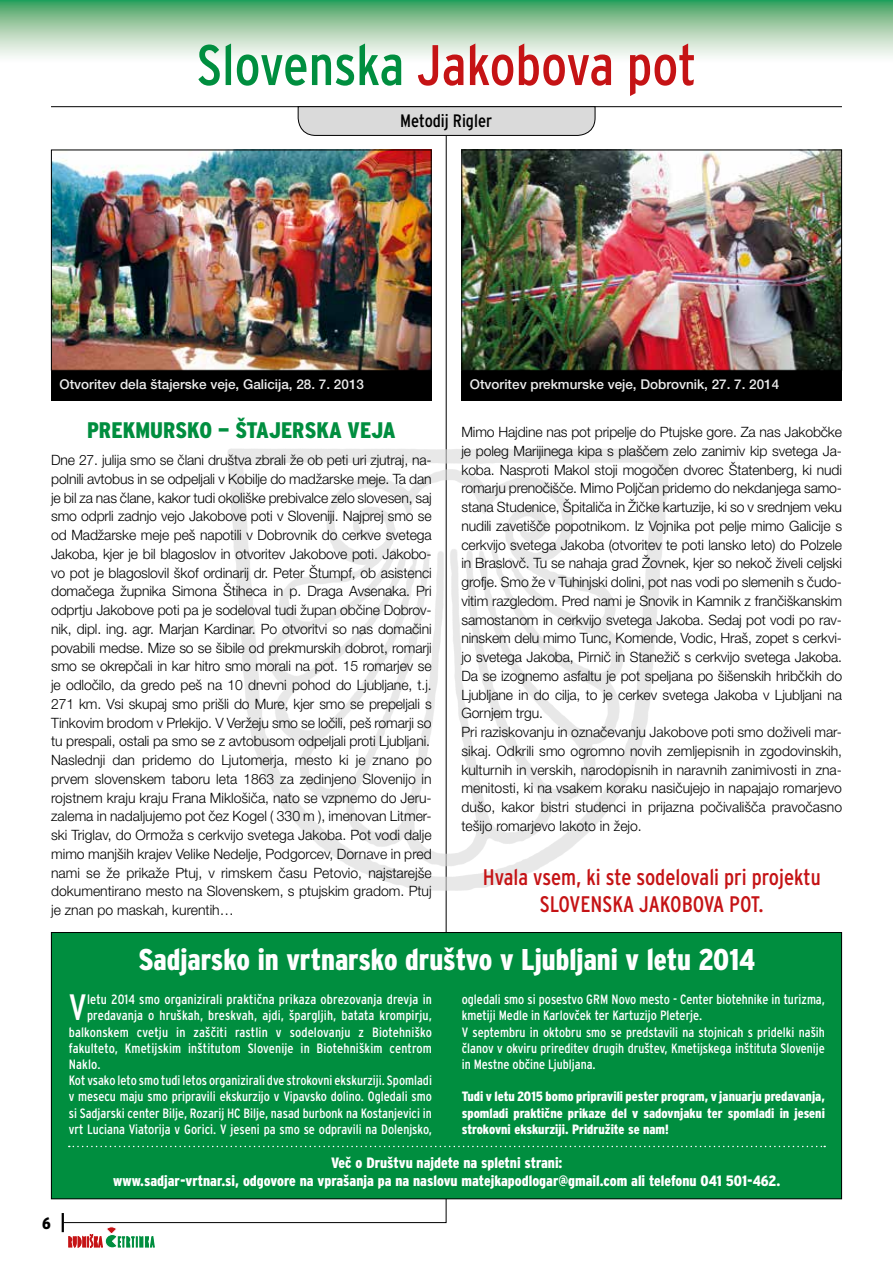
<style>
.page{position:relative;width:893px;height:1263px;background:#fff}
.page>*{position:absolute;margin:0;border:0;box-sizing:border-box;transform-origin:0 0}
.t1{font:57px "Interstate Cond";color:#c51315}
.t2{font:36.6px "Interstate Cond";color:#fff}
.t3{font:900 30px "Interstate Cond";color:#fff}
.t4{font:22.5px/27px "Interstate Cond";color:#c51315;text-align:center}
.t5{font:900 22.5px "Interstate Cond";color:#008e3f}
.t6{font:18px "Interstate Cond";color:#000}
.t7{font:900 16.5px "Interstate Cond";color:#000}
.t8{font:900 15px/18px "Interstate Cond";color:#fff;text-align:center}
.t9{font:300 14.25px/18.8px "Helvetica Neue LT Pro";letter-spacing:-.01em;color:#000}
.t10{font:13.5px/16.2px "Interstate Cond";color:#fff}
.t11{font:900 13.5px/16.2px "Interstate Cond";color:#fff;text-align:justify}
.t12{font:500 13.5px "Helvetica Neue LT Pro";color:#ededed}
.s1{color:#008e3f}
</style>
<div class="page">
<svg style="left:0;top:0;width:892px;height:57px;background:#a1ceac"></svg>
<hr style="left:51px;top:106px;width:791px;height:1px;background:#000">
<svg style="left:63px;top:106px;width:384px;height:1117px"></svg>
<svg style="left:62px;top:1213px;width:92px;height:35px"></svg>
<img style="left:208px;top:439px;width:462px;height:493px">
<img style="left:53px;top:152px;width:377px;height:217px">
<div style="left:51px;top:150px;width:381px;height:221px;border:1px solid #000"></div>
<img style="left:463px;top:152px;width:377px;height:217px">
<div style="left:461px;top:150px;width:381px;height:221px;border:1px solid #000"></div>
<div style="left:51px;top:371px;width:381px;height:29px;background:#000"></div>
<div style="left:461px;top:371px;width:381px;height:29px;background:#000"></div>
<svg style="left:297px;top:106px;width:299px;height:30px;background:#cacaca"></svg>
<div style="left:51px;top:932px;width:791px;height:267px;background:#008e3f"></div>
<svg style="left:69px;top:1146px;width:756px;height:1px"></svg>
<h1 class="t1" style="left:197px;top:33px;width:501px"><span class="s1">Slovenska</span> Jakobova pot</h1>
<p class="t6" style="left:400px;top:110px;width:94px">Metodij Rigler</p>
<p class="t12" style="left:60px;top:376px;width:306px">Otvoritev dela štajerske veje, Galicija, 28. 7. 2013</p>
<p class="t12" style="left:470px;top:376px;width:311px">Otvoritev prekmurske veje, Dobrovnik, 27. 7. 2014</p>
<h3 class="t5" style="left:87px;top:418px;width:310px">PREKMURSKO — ©TAJERSKA VEJA</h3>
<p class="t9" style="left:51px;top:450px;width:382px">Dne 27. julija smo se člani društva zbrali že ob peti uri zjutraj, na&shy;polnili avtobus in se odpeljali v Kobilje do madžarske meje. Ta dan je bil za nas člane, kakor tudi okoliške prebivalce zelo slovesen, saj smo odprli zadnjo vejo Jakobove poti v Sloveniji. Najprej smo se od Madžarske meje peš napotili v Dobrovnik do cerkve svetega Jakoba, kjer je bil blagoslov in otvoritev Jakobove poti. Jakobo&shy;vo pot je blagoslovil škof ordinarij dr. Peter Štumpf, ob asistenci domačega župnika Simona Štiheca in p. Draga Avsenaka. Pri odprtju Jakobove poti pa je sodeloval tudi župan občine Dobrov&shy;nik, dipl. ing. agr. Marjan Kardinar. Po otvoritvi so nas domačini povabili medse. Mize so se šibile od prekmurskih dobrot, romarji smo se okrepčali in kar hitro smo morali na pot. 15 romarjev se je odločilo, da gredo peš na 10 dnevni pohod do Ljubljane, t.j.<br>271 km. Vsi skupaj smo prišli do Mure, kjer smo se prepeljali s Tinkovim brodom v Prlekijo. V Veržeju smo se ločili, peš romarji so tu prespali, ostali pa smo se z avtobusom odpeljali proti Ljubljani.<br>Naslednji dan pridemo do Ljutomerja, mesto ki je znano po prvem slovenskem taboru leta 1863 za zedinjeno Slovenijo in rojstnem kraju kraju Frana Miklošiča, nato se vzpnemo do Jeru&shy;zalema in nadaljujemo pot čez Kogel ( 330 m ), imenovan Litmer&shy;ski Triglav, do Ormoža s cerkvijo svetega Jakoba. Pot vodi dalje mimo manjših krajev Velike Nedelje, Podgorcev, Dornave in pred nami se že prikaže Ptuj, v rimskem času Petovio, najstarejše dokumentirano mesto na Slovenskem, s ptujskim gradom. Ptuj je znan po maskah, kurentih…</p>
<p class="t9" style="left:461px;top:422px;width:382px">Mimo Hajdine nas pot pripelje do Ptujske gore. Za nas Jakobčke je poleg Marijinega kipa s plaščem zelo zanimiv kip svetega Ja&shy;koba. Nasproti Makol stoji mogočen dvorec Štatenberg, ki nudi romarju prenočišče. Mimo Poljčan pridemo do nekdanjega samo&shy;stana Studenice, Špitaliča in Žičke kartuzije, ki so v srednjem veku nudili zavetišče popotnikom. Iz Vojnika pot pelje mimo Galicije s cerkvijo svetega Jakoba (otvoritev te poti lansko leto) do Polzele in Braslovč. Tu se nahaja grad Žovnek, kjer so nekoč živeli celjski grofje. Smo že v Tuhinjski dolini, pot nas vodi po slemenih s čudo&shy;vitim razgledom. Pred nami je Snovik in Kamnik z frančiškanskim samostanom in cerkvijo svetega Jakoba. Sedaj pot vodi po rav&shy;ninskem delu mimo Tunc, Komende, Vodic, Hraš, zopet s cerkvi&shy;jo svetega Jakoba, Pirnič in Stanežič s cerkvijo svetega Jakoba.<br>Da se izognemo asfaltu je pot speljana po šišenskih hribčkih do Ljubljane in do cilja, to je cerkev svetega Jakoba v Ljubljani na Gornjem trgu.<br>Pri raziskovanju in označevanju Jakobove poti smo doživeli mar&shy;sikaj. Odkrili smo ogromno novih zemljepisnih in zgodovinskih, kulturnih in verskih, narodopisnih in naravnih zanimivosti in zna&shy;menitosti, ki na vsakem koraku nasičujejo in napajajo romarjevo dušo, kakor bistri studenci in prijazna počivališča pravočasno tešijo romarjevo lakoto in žejo.</p>
<h3 class="t4" style="left:483px;top:863px;width:339px">Hvala vsem, ki ste sodelovali pri projektu<br>SLOVENSKA JAKOBOVA POT.</h3>
<h3 class="t3" style="left:138px;top:943px;width:618px">Sadjarsko in vrtnarsko druπtvo v Ljubljani v letu 2014</h3>
<p class="t7" style="left:42px;top:1214px;width:10px">6</p>
<h2 class="t2" style="left:69px;top:987px;width:19px">V</h2>
<p class="t10" style="left:87px;top:991px;width:346px">letu 2014 smo organizirali praktiËna prikaza obrezovanja drevja in</p>
<p class="t10" style="left:462px;top:991px;width:365px">ogledali smo si posestvo GRM Novo mesto - Center biotehnike in turizma, kmetiji Medle in KarlovËek ter Kartuzijo Pleterje.<br>V septembru in oktobru smo se predstavili na stojnicah s pridelki naπih Ëlanov v okviru prireditev drugih druπtev, Kmetijskega inπtituta Slovenije in Mestne obËine Ljubljana.</p>
<p class="t11" style="left:462px;top:1088px;width:365px">Tudi v letu 2015 bomo pripravili pester program, v januarju predavanja, spomladi praktiËne prikaze del v sadovnjaku ter spomladi in jeseni strokovni ekskurziji. Pridruæite se nam!</p>
<p class="t8" style="left:113px;top:1153px;width:669px">VeË o Društvu najdete na spletni strani:<br>www.sadjar-vrtnar.si, odgovore na vprašanja pa na naslovu matejkapodlogar@gmail.com ali telefonu 041 501-462.</p>
<p class="t10" style="left:87px;top:1007px;width:346px">predavanja o hruπkah, breskvah, ajdi, πpargljih, batata krompirju,</p>
<p class="t10" style="left:69px;top:1024px;width:365px">balkonskem cvetju in zaπËiti rastlin v sodelovanju z Biotehniπko</p>
<p class="t10" style="left:69px;top:1040px;width:365px">fakulteto, Kmetijskim inπtitutom Slovenije in Biotehniπkim centrom</p>
<p class="t10" style="left:69px;top:1056px;width:33px">Naklo.</p>
<p class="t10" style="left:69px;top:1072px;width:365px">Kot vsako leto smo tudi letos organizirali dve strokovni ekskurziji. Spomladi</p>
<p class="t10" style="left:69px;top:1088px;width:365px">v mesecu maju smo pripravili ekskurzijo v Vipavsko dolino. Ogledali smo</p>
<p class="t10" style="left:69px;top:1105px;width:365px">si Sadjarski center Bilje, Rozarij HC Bilje, nasad burbonk na Kostanjevici in</p>
<p class="t10" style="left:69px;top:1121px;width:365px">vrt Luciana Viatorija v Gorici. V jeseni pa smo se odpravili na Dolenjsko,</p>
</div>
